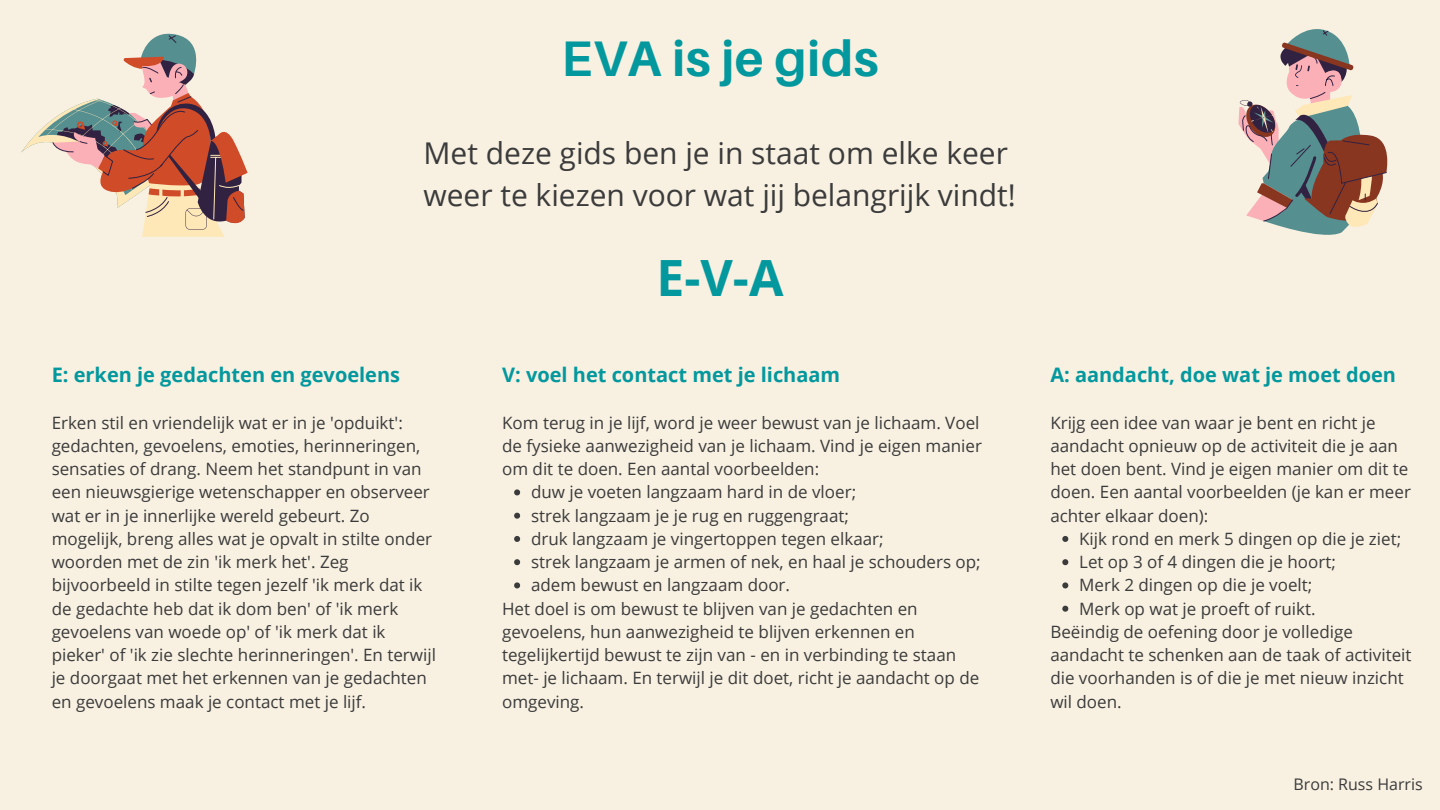
<style>
.page{position:relative;width:1440px;height:810px;background:#f8f1e2}
.page>*{position:absolute;margin:0;border:0;box-sizing:border-box;transform-origin:0 0}
.t1{font:700 50px "Aileron";letter-spacing:.01em;color:#03989e}
.t2{font:700 50px "Open Sans";color:#03989e}
.t3{font:30px/42px "Open Sans";color:#3b3b3b}
.t4{font:700 20px "Open Sans";color:#03989e}
.t5{font:17px/23.2px "Open Sans";color:#3b3b3b}
.t6{font:16px "Open Sans";color:#3b3b3b}
</style>
<div class="page">
<svg style="left:1238px;top:29px;width:150px;height:206px"></svg>
<svg style="left:21px;top:33px;width:227px;height:204px"></svg>
<svg style="left:514px;top:489px;width:6px;height:6px"></svg>
<svg style="left:514px;top:513px;width:6px;height:6px"></svg>
<svg style="left:514px;top:536px;width:6px;height:6px"></svg>
<svg style="left:514px;top:559px;width:6px;height:6px"></svg>
<svg style="left:514px;top:582px;width:6px;height:6px"></svg>
<svg style="left:1062px;top:536px;width:6px;height:6px"></svg>
<svg style="left:1062px;top:559px;width:6px;height:6px"></svg>
<svg style="left:1062px;top:582px;width:6px;height:6px"></svg>
<svg style="left:1062px;top:606px;width:6px;height:6px"></svg>
<p class="t1" style="left:561px;top:28px;width:319px">EVA is je gids</p>
<h2 class="t3" style="left:423px;top:131px;width:594px">Met deze gids ben je in staat om elke keer weer te kiezen voor wat jij belangrijk vindt!</h2>
<p class="t4" style="left:52px;top:361px;width:350px">E: erken je gedachten en gevoelens</p>
<h4 class="t5" style="left:52px;top:410px;width:386px">Erken stil en vriendelijk wat er in je 'opduikt': gedachten, gevoelens, emoties, herinneringen, sensaties of drang. Neem het standpunt in van een nieuwsgierige wetenschapper en observeer wat er in je innerlijke wereld gebeurt. Zo mogelijk, breng alles wat je opvalt in stilte onder woorden met de zin 'ik merk het'. Zeg bijvoorbeeld in stilte tegen jezelf 'ik merk dat ik de gedachte heb dat ik dom ben' of 'ik merk gevoelens van woede op' of 'ik merk dat ik pieker' of 'ik zie slechte herinneringen'. En terwijl je doorgaat met het erkennen van je gedachten en gevoelens maak je contact met je lijf.</h4>
<h1 class="t2" style="left:656px;top:243px;width:129px">E-V-A</h1>
<p class="t4" style="left:502px;top:361px;width:340px">V: voel het contact met je lichaam</p>
<h4 class="t5" style="left:502px;top:410px;width:481px">Kom terug in je lijf, word je weer bewust van je lichaam. Voel de fysieke aanwezigheid van je lichaam. Vind je eigen manier om dit te doen. Een aantal voorbeelden:</h4>
<p class="t5" style="left:531px;top:480px;width:327px">duw je voeten langzaam hard in de vloer;</p>
<p class="t5" style="left:531px;top:503px;width:320px">strek langzaam je je rug en ruggengraat;</p>
<p class="t5" style="left:531px;top:527px;width:354px">druk langzaam je vingertoppen tegen elkaar;</p>
<p class="t5" style="left:531px;top:550px;width:451px">strek langzaam je armen of nek, en haal je schouders op;</p>
<p class="t5" style="left:531px;top:573px;width:261px">adem bewust en langzaam door.</p>
<p class="t5" style="left:502px;top:596px;width:479px">Het doel is om bewust te blijven van je gedachten en gevoelens, hun aanwezigheid te blijven erkennen en tegelijkertijd bewust te zijn van - en in verbinding te staan met- je lichaam. En terwijl je dit doet, richt je aandacht op de omgeving.</p>
<p class="t4" style="left:1050px;top:361px;width:347px">A: aandacht, doe wat je moet doen</p>
<h4 class="t5" style="left:1050px;top:410px;width:362px">Krijg een idee van waar je bent en richt je aandacht opnieuw op de activiteit die je aan het doen bent. Vind je eigen manier om dit te doen. Een aantal voorbeelden (je kan er meer achter elkaar doen):</h4>
<p class="t5" style="left:1079px;top:527px;width:324px">Kijk rond en merk 5 dingen op die je ziet;</p>
<p class="t5" style="left:1079px;top:550px;width:258px">Let op 3 of 4 dingen die je hoort;</p>
<p class="t5" style="left:1079px;top:573px;width:235px">Merk 2 dingen op die je voelt;</p>
<p class="t5" style="left:1079px;top:596px;width:238px">Merk op wat je proeft of ruikt.</p>
<p class="t5" style="left:1050px;top:620px;width:363px">Beëindig de oefening door je volledige aandacht te schenken aan de taak of activiteit die voorhanden is of die je met nieuw inzicht wil doen.</p>
<h3 class="t6" style="left:1293px;top:773px;width:131px">Bron: Russ Harris</h3>
</div>
